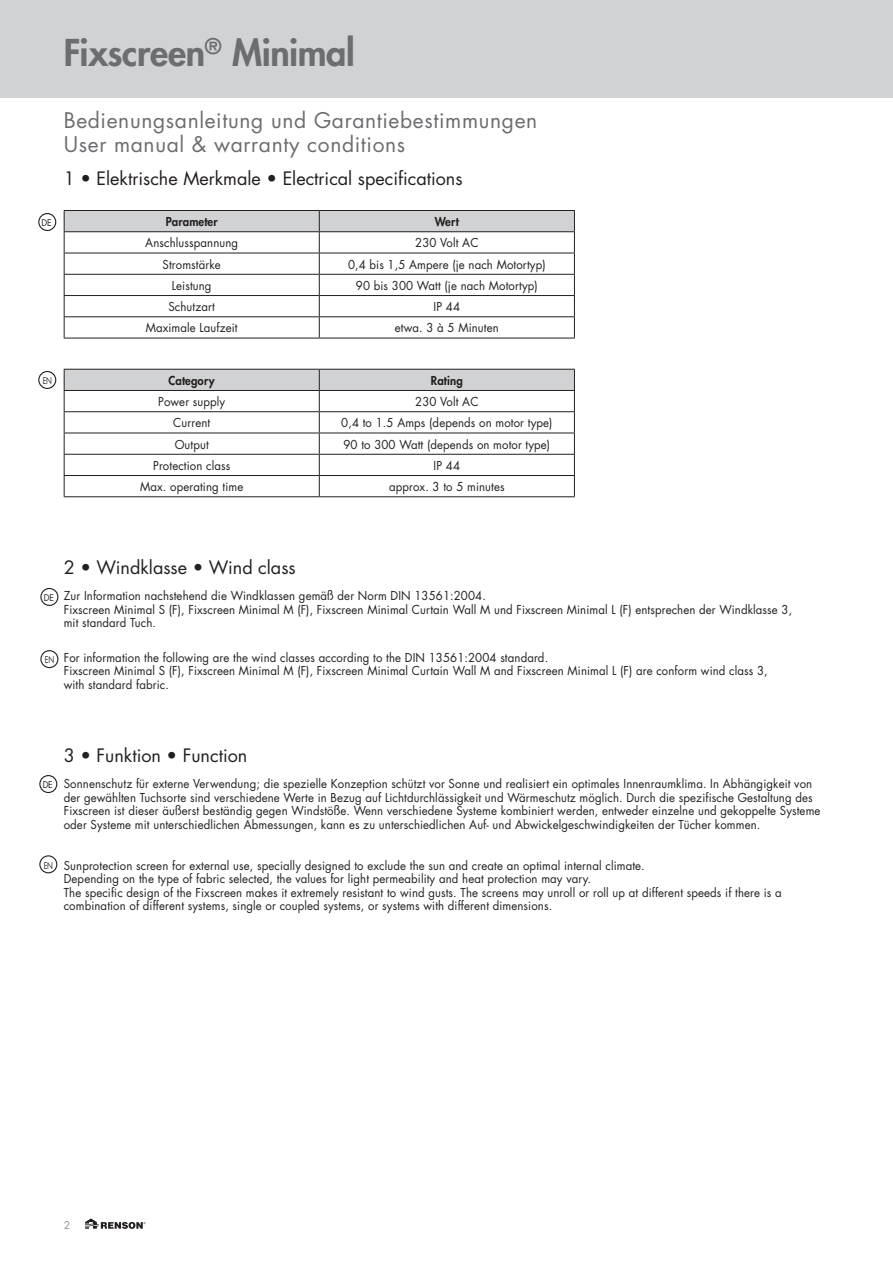
<style>
.page{position:relative;width:893px;height:1263px;background:#fff}
.page>*{position:absolute;margin:0;border:0;box-sizing:border-box;transform-origin:0 0}
.t1{font:800 36px "Futura Std";letter-spacing:-.01em;color:#6c6d70}
.T1{font:21px "Futura Std";letter-spacing:.03em;color:#6c6d70}
.T2{font:18px "Futura Std";color:#231f20}
.body{font:12px/13.5px "Futura Std";letter-spacing:.01em;color:#231f20;scale:.95 1}
.body-2{font:800 12px "Futura Std";letter-spacing:.01em;color:#231f20;scale:.95 1}
.t2{font:10.5px "Futura Std";color:#939598}
.t3{font:9px "Futura Std";letter-spacing:-.02em;color:#231f20;scale:.95 1}
.t4{font:9px "Futura Std";letter-spacing:-.02em;color:#231f20;scale:.77 1}
</style>
<div class="page">
<div style="left:0;top:0;width:893px;height:98px;background:#d1d2d4"></div>
<svg style="left:85px;top:1218px;width:60px;height:11px"></svg>
<div style="left:39px;top:775px;width:18px;height:18px;border:1px solid #231f20;border-radius:50%"></div>
<div style="left:39px;top:855px;width:18px;height:18px;border:1px solid #231f20;border-radius:50%"></div>
<div style="left:40px;top:588px;width:18px;height:18px;border:1px solid #231f20;border-radius:50%"></div>
<div style="left:40px;top:650px;width:18px;height:18px;border:1px solid #231f20;border-radius:50%"></div>
<svg style="left:64px;top:210px;width:511px;height:128px"></svg>
<hr style="left:64px;top:338px;width:255px;height:1px;background:#231f20">
<hr style="left:319px;top:338px;width:256px;height:1px;background:#231f20">
<div style="left:38px;top:213px;width:18px;height:18px;border:1px solid #231f20;border-radius:50%"></div>
<svg style="left:64px;top:369px;width:511px;height:127px"></svg>
<hr style="left:64px;top:496px;width:255px;height:1px;background:#231f20">
<hr style="left:319px;top:496px;width:256px;height:1px;background:#231f20">
<div style="left:38px;top:371px;width:18px;height:18px;border:1px solid #231f20;border-radius:50%"></div>
<h1 class="t1" style="left:64px;top:30px;width:292px">Fixscreen<sup>®</sup> Minimal</h1>
<p class="t3" style="left:42px;top:217px;width:12px">DE</p>
<p class="T1" style="left:64px;top:107px;width:475px">Bedienungsanleitung und Garantiebestimmungen</p>
<p class="T1" style="left:64px;top:131px;width:343px">User manual &amp; warranty conditions</p>
<p class="T2" style="left:64px;top:167px;width:400px">1 • Elektrische Merkmale • Electrical specifications</p>
<p class="body-2" style="left:166px;top:214px;width:56px">Parameter</p>
<p class="body-2" style="left:435px;top:214px;width:27px">Wert</p>
<p class="body" style="left:145px;top:236px;width:99px">Anschlusspannung</p>
<p class="body" style="left:415px;top:236px;width:68px">230 Volt AC</p>
<p class="body" style="left:163px;top:258px;width:63px">Stromstärke</p>
<p class="body" style="left:348px;top:258px;width:210px">0,4 bis 1,5 Ampere (je nach Motortyp)</p>
<p class="body" style="left:172px;top:279px;width:43px">Leistung</p>
<p class="body" style="left:356px;top:279px;width:193px">90 bis 300 Watt (je nach Motortyp)</p>
<p class="body" style="left:168px;top:300px;width:51px">Schutzart</p>
<p class="body" style="left:434px;top:300px;width:29px">IP 44</p>
<p class="body" style="left:146px;top:321px;width:98px">Maximale Laufzeit</p>
<p class="body" style="left:395px;top:321px;width:111px">etwa. 3 à 5 Minuten</p>
<p class="t4" style="left:43px;top:375px;width:14px">EN</p>
<p class="body-2" style="left:169px;top:373px;width:50px">Category</p>
<p class="body-2" style="left:431px;top:373px;width:35px">Rating</p>
<p class="body" style="left:158px;top:395px;width:72px">Power supply</p>
<p class="body" style="left:415px;top:395px;width:68px">230 Volt AC</p>
<p class="body" style="left:173px;top:416px;width:40px">Current</p>
<p class="body" style="left:341px;top:416px;width:224px">0,4 to 1.5 Amps (depends on motor type)</p>
<p class="body" style="left:175px;top:437px;width:37px">Output</p>
<p class="body" style="left:343px;top:437px;width:219px">90 to 300 Watt (depends on motor type)</p>
<p class="body" style="left:153px;top:459px;width:83px">Protection class</p>
<p class="body" style="left:434px;top:459px;width:29px">IP 44</p>
<p class="body" style="left:140px;top:480px;width:110px">Max. operating time</p>
<p class="body" style="left:389px;top:480px;width:123px">approx. 3 to 5 minutes</p>
<p class="t3" style="left:44px;top:592px;width:12px">DE</p>
<p class="t4" style="left:45px;top:654px;width:14px">EN</p>
<p class="T2" style="left:64px;top:556px;width:233px">2 • Windklasse • Wind class</p>
<p class="body" style="left:64px;top:589px;width:446px">Zur Information nachstehend die Windklassen gemäß der Norm DIN 13561:2004.</p>
<p class="body" style="left:64px;top:603px;width:768px">Fixscreen Minimal S (F), Fixscreen Minimal M (F), Fixscreen Minimal Curtain Wall M und Fixscreen Minimal L (F) entsprechen der Windklasse 3, mit standard Tuch.</p>
<p class="body" style="left:64px;top:650px;width:511px">For information the following are the wind classes according to the DIN 13561:2004 standard.</p>
<p class="body" style="left:64px;top:664px;width:742px">Fixscreen Minimal S (F), Fixscreen Minimal M (F), Fixscreen Minimal Curtain Wall M and Fixscreen Minimal L (F) are conform wind class 3, with standard fabric.</p>
<p class="t3" style="left:43px;top:779px;width:12px">DE</p>
<p class="t4" style="left:44px;top:859px;width:14px">EN</p>
<p class="T2" style="left:64px;top:744px;width:185px">3 • Funktion • Function</p>
<p class="body" style="left:64px;top:777px;width:798px">Sonnenschutz für externe Verwendung; die spezielle Konzeption schützt vor Sonne und realisiert ein optimales Innenraumklima. In Abhängigkeit von der gewählten Tuchsorte sind verschiedene Werte in Bezug auf Lichtdurchlässigkeit und Wärmeschutz möglich. Durch die spezifische Gestaltung des Fixscreen ist dieser äußerst beständig gegen Windstöße. Wenn verschiedene Systeme kombiniert werden, entweder einzelne und gekoppelte Systeme oder Systeme mit unterschiedlichen Abmessungen, kann es zu unterschiedlichen Auf- und Abwickelgeschwindigkeiten der Tücher kommen.</p>
<p class="body" style="left:64px;top:858px;width:757px">Sunprotection screen for external use, specially designed to exclude the sun and create an optimal internal climate.<br>Depending on the type of fabric selected, the values for light permeability and heat protection may vary.<br>The specific design of the Fixscreen makes it extremely resistant to wind gusts. The screens may unroll or roll up at different speeds if there is a combination of different systems, single or coupled systems, or systems with different dimensions.</p>
<p class="t2" style="left:64px;top:1218px;width:8px">2</p>
</div>
